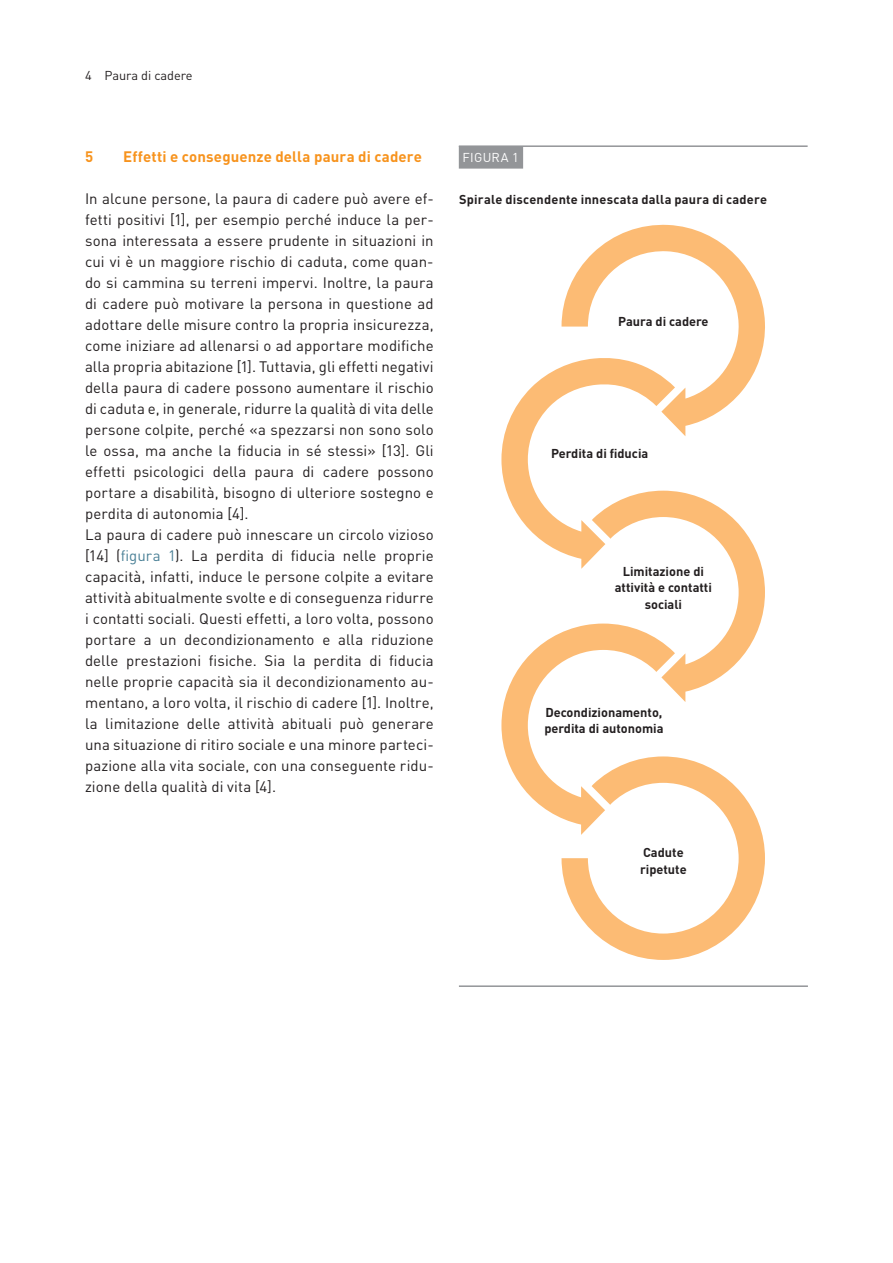
<style>
.page{position:relative;width:893px;height:1263px;background:#fff}
.page>*{position:absolute;margin:0;border:0;box-sizing:border-box;transform-origin:0 0}
.t1{font:15px/21px "DIN Pro";letter-spacing:.005em;color:#231f20}
.t2{font:700 15px "DIN Pro";letter-spacing:.005em;color:#f7931d}
.t3{font:700 12.75px/16.5px "DIN Pro";color:#231f20}
.t4{font:12.75px "DIN Pro";color:#231f20}
.t5{font:12.75px "DIN Pro";letter-spacing:.02em;color:#fff}
.s1{color:#4a8096}
</style>
<div class="page">
<hr style="left:459px;top:145px;width:349px;height:2px;background:#939598">
<div style="left:459px;top:146px;width:64px;height:23px;background:#939598"></div>
<hr style="left:459px;top:985px;width:349px;height:2px;background:#939598">
<svg style="left:501px;top:224px;width:264px;height:736px"></svg>
<p class="t4" style="left:85px;top:66px;width:109px">4 Paura di cadere</p>
<p class="t2" style="left:85px;top:146px;width:10px">5</p>
<p class="t2" style="left:123px;top:146px;width:300px">Effetti e conseguenze della paura di cadere</p>
<p class="t1" style="left:85px;top:187px;width:350px">In alcune persone, la paura di cadere può avere ef&shy;fetti positivi [1], per esempio perché induce la per&shy;sona interessata a essere prudente in situazioni in cui vi è un maggiore rischio di caduta, come quan&shy;do si cammina su terreni impervi. Inoltre, la paura di cadere può motivare la persona in questione ad adottare delle misure contro la propria insicurezza, come iniziare ad allenarsi o ad apportare modifiche alla propria abitazione [1]. Tuttavia, gli effetti negativi della paura di cadere possono aumentare il rischio di caduta e, in generale, ridurre la qualità di vita delle persone colpite, perché «a spezzarsi non sono solo le ossa, ma anche la fiducia in sé stessi» [13]. Gli effetti psicologici della paura di cadere possono portare a disabilità, bisogno di ulteriore sostegno e perdita di autonomia [4].<br>La paura di cadere può innescare un circolo vizioso [14] (<span class="s1">figura 1</span>). La perdita di fiducia nelle proprie capacità, infatti, induce le persone colpite a evitare attività abitualmente svolte e di conseguenza ridurre i contatti sociali. Questi effetti, a loro volta, possono portare a un decondizionamento e alla riduzione delle prestazioni fisiche. Sia la perdita di fiducia nelle proprie capacità sia il decondizionamento au&shy;mentano, a loro volta, il rischio di cadere [1]. Inoltre, la limitazione delle attività abituali può generare una situazione di ritiro sociale e una minore parteci&shy;pazione alla vita sociale, con una conseguente ridu&shy;zione della qualità di vita [4].</p>
<p class="t5" style="left:462px;top:149px;width:58px">FIGURA 1</p>
<p class="t3" style="left:459px;top:190px;width:309px">Spirale discendente innescata dalla paura di cadere</p>
<p class="t3" style="left:618px;top:313px;width:92px">Paura di cadere</p>
<p class="t3" style="left:551px;top:445px;width:99px">Perdita di fiducia</p>
<p class="t3" style="left:615px;top:562px;width:99px;text-align:center">Limitazione di attività e contatti sociali</p>
<p class="t3" style="left:544px;top:703px;width:121px">Decondizionamento, perdita di autonomia</p>
<p class="t3" style="left:640px;top:844px;width:48px">Cadute ripetute</p>
</div>
